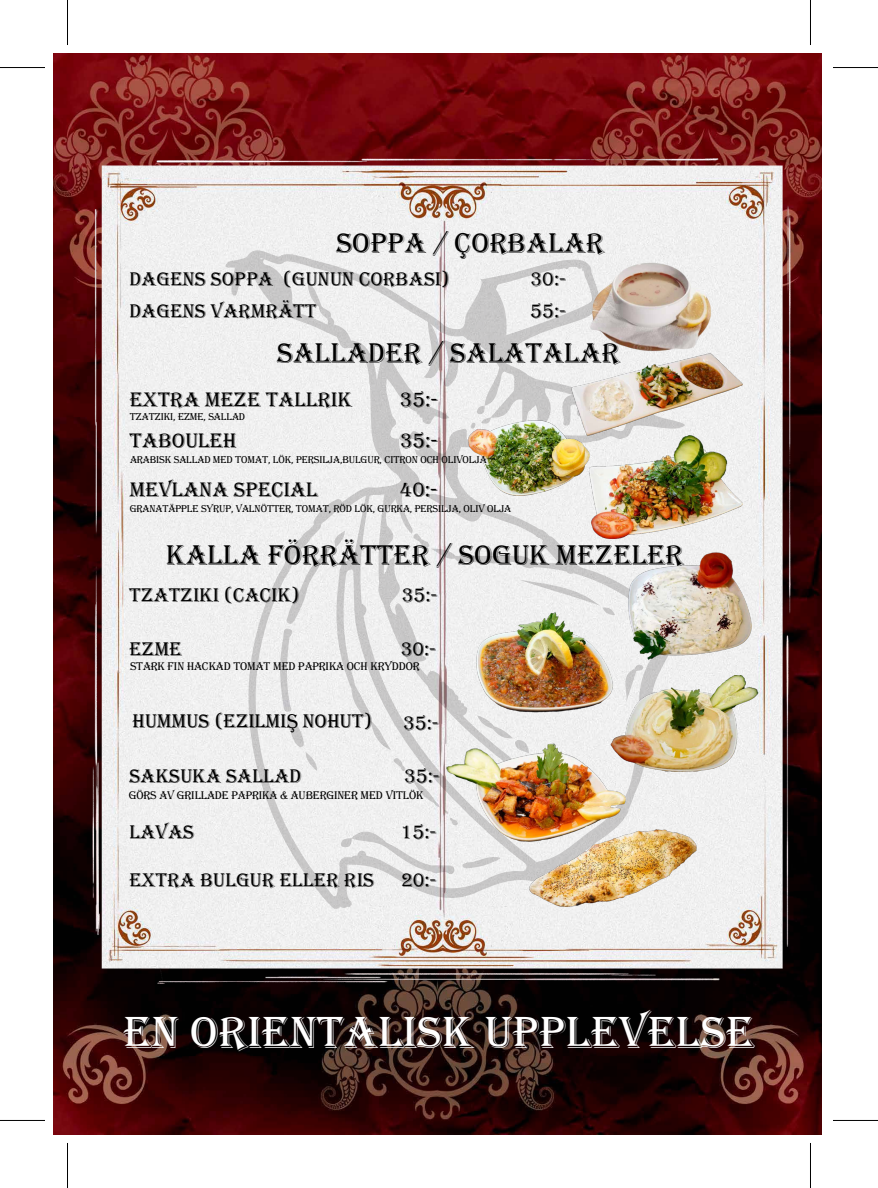
<style>
.page{position:relative;width:878px;height:1188px;background:#fff}
.page>*{position:absolute;margin:0;border:0;box-sizing:border-box;transform-origin:0 0}
.t1{font:46.25px "Algerian";color:#fff}
.t2{font:29.25px "Algerian";color:#000}
.t3{font:21.5px "Algerian";color:#000}
.t4{font:20.25px "Algerian";color:#000}
.t5{font:11.38px "Algerian Bas D";color:#000}
.t6{font:10.12px "Algerian Bas D";color:#000}
.s1{font-family:"Algerian Bas D"}
</style>
<div class="page">
<hr style="left:67px;top:0;width:1px;height:45px;background:#000">
<hr style="left:0;top:67px;width:45px;height:1px;background:#000">
<hr style="left:0;top:1120px;width:45px;height:1px;background:#000">
<hr style="left:67px;top:1142px;width:1px;height:45px;background:#000">
<hr style="left:810px;top:0;width:1px;height:45px;background:#000">
<hr style="left:833px;top:67px;width:45px;height:1px;background:#000">
<hr style="left:833px;top:1120px;width:45px;height:1px;background:#000">
<hr style="left:810px;top:1142px;width:1px;height:45px;background:#000">
<img style="left:54px;top:53px;width:768px;height:1081px">
<img style="left:92px;top:159px;width:699px;height:824px">
<svg style="left:225px;top:250px;width:460px;height:658px;fill:#eeeeef"></svg>
<img style="left:589px;top:263px;width:122px;height:88px">
<img style="left:447px;top:743px;width:179px;height:98px">
<img style="left:629px;top:552px;width:122px;height:107px">
<img style="left:477px;top:611px;width:137px;height:101px">
<img style="left:469px;top:420px;width:120px;height:75px">
<img style="left:611px;top:676px;width:147px;height:95px">
<img style="left:529px;top:829px;width:169px;height:77px">
<img style="left:572px;top:354px;width:171px;height:82px">
<img style="left:589px;top:436px;width:154px;height:102px">
<h2 class="t2" style="left:336px;top:227px;width:269px">SOPPA / ÇORBALAR</h2>
<p class="t4" style="left:129px;top:268px;width:322px">DAGENS SOPPA (GUNUN CORBASI)</p>
<p class="t4" style="left:531px;top:268px;width:37px">30:-</p>
<p class="t4" style="left:129px;top:300px;width:189px">DAGENS VARMRÄTT</p>
<p class="t4" style="left:530px;top:300px;width:37px">55:-</p>
<h2 class="t2" style="left:277px;top:337px;width:344px">SALLADER / SALATALAR</h2>
<p class="t3" style="left:130px;top:387px;width:224px">EXTRA MEZE TALLRIK</p>
<p class="t3" style="left:400px;top:387px;width:39px">35:-</p>
<p class="t3" style="left:130px;top:429px;width:108px">TABOULEH</p>
<p class="t3" style="left:400px;top:429px;width:39px">35:-</p>
<p class="t6" style="left:130px;top:411px;width:117px">TZATZIKI, EZME, SALLAD</p>
<p class="t6" style="left:130px;top:454px;width:358px">ARABISK SALLAD MED TOMAT, LÖK, PERSILJA,BULGUR, CITRON OCH OLIVOLJA</p>
<p class="t6" style="left:130px;top:503px;width:383px">GRANATÄPPLE SYRUP, VALNÖTTER, TOMAT, RÖD LÖK, GURKA, PERSILJA, OLIV OLJA</p>
<p class="t3" style="left:130px;top:478px;width:189px">MEVLANA SPECIAL</p>
<p class="t3" style="left:400px;top:478px;width:39px">40:-</p>
<h2 class="t2" style="left:166px;top:539px;width:519px">KALLA FÖRRÄTTER / SOGUK MEZELER</h2>
<p class="t4" style="left:129px;top:584px;width:172px">TZATZIKI (CACIK)</p>
<p class="t4" style="left:402px;top:584px;width:37px">35:-</p>
<p class="t4" style="left:129px;top:638px;width:54px">EZME</p>
<p class="t4" style="left:401px;top:638px;width:37px">30:-</p>
<p class="t5" style="left:130px;top:660px;width:291px">STARK FIN HACKAD TOMAT MED PAPRIKA OCH KRYDDOR</p>
<p class="t4" style="left:132px;top:709px;width:241px">HUMMUS (EZILMI<span class="s1">Ş</span> NOHUT)</p>
<p class="t4" style="left:403px;top:711px;width:37px">35:-</p>
<p class="t4" style="left:129px;top:765px;width:174px">SAKSUKA SALLAD</p>
<p class="t4" style="left:404px;top:765px;width:37px">35:-</p>
<p class="t4" style="left:129px;top:821px;width:66px">LAVAS</p>
<p class="t4" style="left:401px;top:821px;width:37px">15:-</p>
<p class="t4" style="left:129px;top:869px;width:246px">EXTRA BULGUR ELLER RIS</p>
<p class="t4" style="left:401px;top:869px;width:37px">20:-</p>
<p class="t5" style="left:129px;top:789px;width:296px">GÖRS AV GRILLADE PAPRIKA &amp; AUBERGINER MED VITLÖK</p>
<h1 class="t1" style="left:123px;top:1007px;width:633px">EN ORIENTALISK UPPLEVELSE</h1>
</div>
